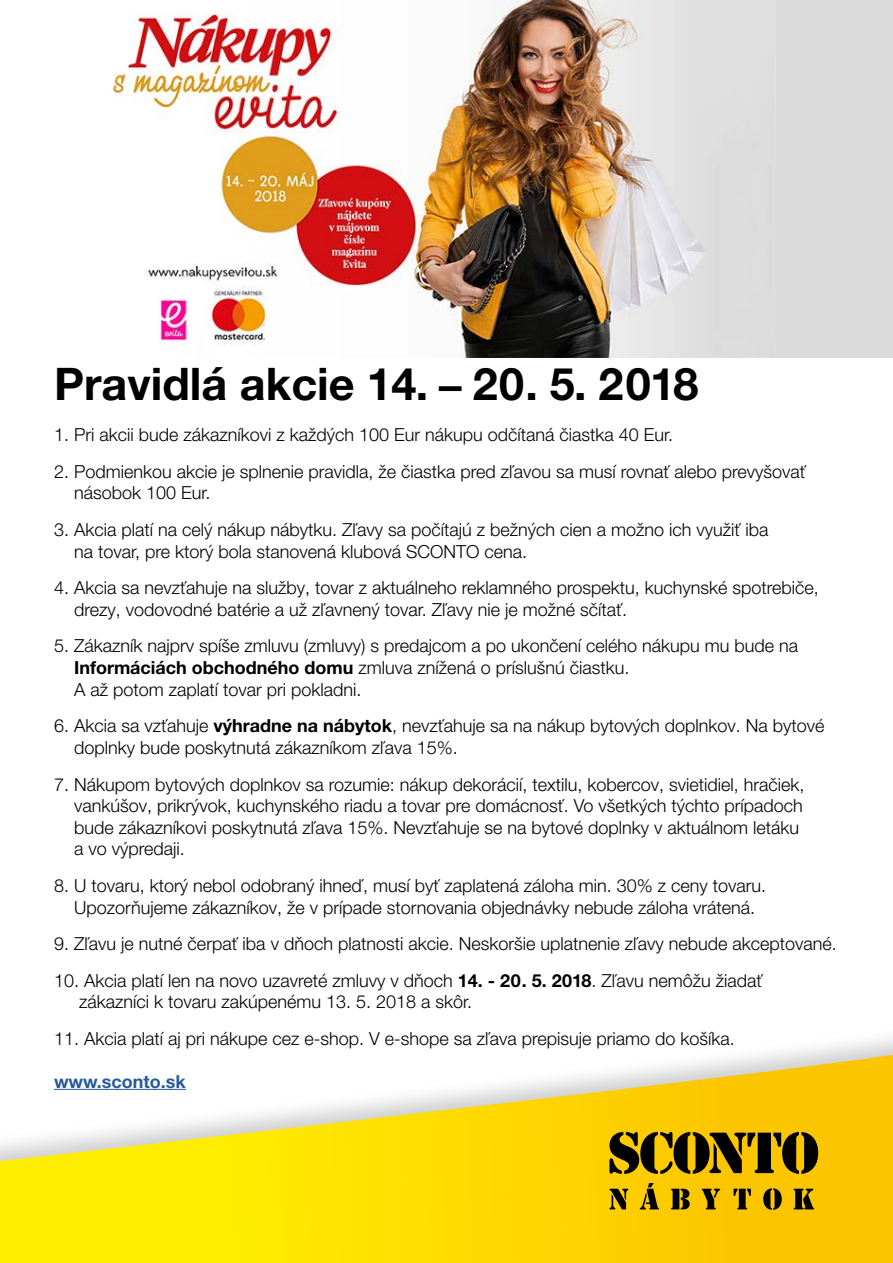
<style>
.page{position:relative;width:893px;height:1263px;background:#fff}
.page>*{position:absolute;margin:0;border:0;box-sizing:border-box;transform-origin:0 0}
.t1{font:700 45px "Helvetica Neue LT Pro";color:#000}
.t2{font:300 18px/21.6px "Helvetica Neue LT Pro";color:#000}
.t3{font:700 18px "Helvetica Neue LT Pro";color:#275b9b}
.s1{font-weight:700}
</style>
<div class="page">
<svg style="left:0;top:1055px;width:893px;height:208px"></svg>
<svg style="left:609px;top:1132px;width:209px;height:42px;background:#725b00"></svg>
<svg style="left:609px;top:1189px;width:19px;height:20px"></svg>
<svg style="left:640px;top:1183px;width:19px;height:26px"></svg>
<svg style="left:671px;top:1189px;width:19px;height:20px"></svg>
<svg style="left:702px;top:1188px;width:18px;height:21px"></svg>
<svg style="left:734px;top:1189px;width:17px;height:20px"></svg>
<svg style="left:794px;top:1189px;width:20px;height:20px"></svg>
<svg style="left:763px;top:1188px;width:19px;height:22px"></svg>
<hr style="left:54px;top:1089px;width:132px;height:1px;background:#275b9b">
<img style="left:112px;top:0;width:664px;height:358px">
<div style="left:776px;top:0;width:117px;height:358px;background:#dbdbdb"></div>
<h1 class="t1" style="left:54px;top:355px;width:646px">Pravidlá akcie 14. − 20. 5. 2018</h1>
<p class="t2" style="left:54px;top:424px;width:621px">1. Pri akcii bude zákazníkovi z každých 100 Eur nákupu odčítaná čiastka 40 Eur.</p>
<p class="t2" style="left:74px;top:460px;width:733px;text-indent:-20px">2. Podmienkou akcie je splnenie pravidla, že čiastka pred zľavou sa musí rovnať alebo prevyšovať násobok 100 Eur.</p>
<p class="t2" style="left:74px;top:518px;width:696px;text-indent:-20px">3. Akcia platí na celý nákup nábytku. Zľavy sa počítajú z bežných cien a možno ich využiť iba na tovar, pre ktorý bola stanovená klubová SCONTO cena.</p>
<p class="t2" style="left:74px;top:577px;width:746px;text-indent:-20px">4. Akcia sa nevzťahuje na služby, tovar z aktuálneho reklamného prospektu, kuchynské spotrebiče, drezy, vodovodné batérie a už zľavnený tovar. Zľavy nie je možné sčítať.</p>
<p class="t2" style="left:74px;top:635px;width:726px;text-indent:-20px">5. Zákazník najprv spíše zmluvu (zmluvy) s predajcom a po ukončení celého nákupu mu bude na<br><span class="s1">Informáciách obchodného domu</span> zmluva znížená o príslušnú čiastku.<br>A až potom zaplatí tovar pri pokladni.</p>
<p class="t2" style="left:74px;top:715px;width:752px;text-indent:-20px">6. Akcia sa vzťahuje <span class="s1">výhradne na nábytok</span>, nevzťahuje sa na nákup bytových doplnkov. Na bytové doplnky bude poskytnutá zákazníkom zľava 15%.</p>
<p class="t2" style="left:74px;top:773px;width:732px;text-indent:-20px">7. Nákupom bytových doplnkov sa rozumie: nákup dekorácií, textilu, kobercov, svietidiel, hračiek, vankúšov, prikrývok, kuchynského riadu a tovar pre domácnosť. Vo všetkých týchto prípadoch bude zákazníkovi poskytnutá zľava 15%. Nevzťahuje se na bytové doplnky v aktuálnom letáku a vo výpredaji.</p>
<p class="t2" style="left:54px;top:874px;width:714px;text-align:center">8. U tovaru, ktorý nebol odobraný ihneď, musí byť zaplatená záloha min. 30% z ceny tovaru.<br>Upozorňujeme zákazníkov, že v prípade stornovania objednávky nebude záloha vrátená.</p>
<p class="t2" style="left:54px;top:932px;width:784px">9. Zľavu je nutné čerpať iba v dňoch platnosti akcie. Neskoršie uplatnenie zľavy nebude akceptované.</p>
<p class="t2" style="left:79px;top:969px;width:685px;text-indent:-25px">10. Akcia platí len na novo uzavreté zmluvy v dňoch <span class="s1">14. - 20. 5. 2018</span>. Zľavu nemôžu žiadať zákazníci k tovaru zakúpenému 13. 5. 2018 a skôr.</p>
<p class="t2" style="left:54px;top:1027px;width:682px">11. Akcia platí aj pri nákupe cez e-shop. V e-shope sa zľava prepisuje priamo do košíka.</p>
<p class="t3" style="left:54px;top:1070px;width:133px">www.sconto.sk</p>
</div>
